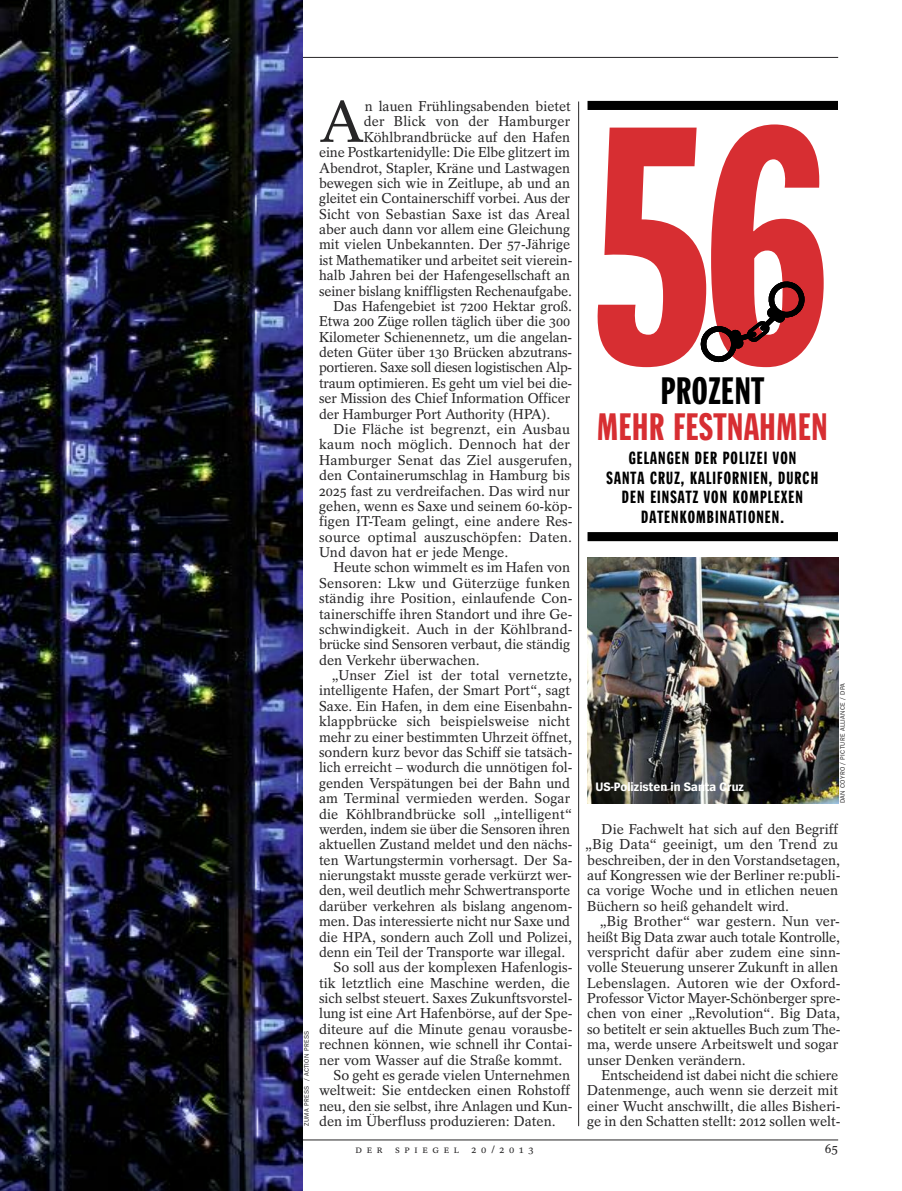
<style>
.page{position:relative;width:902px;height:1191px;background:#fff}
.page>*{position:absolute;margin:0;border:0;box-sizing:border-box;transform-origin:0 0}
.t1{font:345px "Spiegel Headline";color:#d72e32}
.t2{font:58.35px "Spiegel Serif";color:#272627}
.t3{font:39px "Spiegel Headline";letter-spacing:.02em;color:#d72e32}
.t4{font:39px "Spiegel Headline";letter-spacing:.02em;color:#000}
.t5{font:18px/19.5px "Spiegel Headline";letter-spacing:.06em;color:#000;text-align:center}
.t6{font:14.25px/15.5px "Spiegel Serif";color:#272627}
.t7{font:14.25px "Spiegel Serif";letter-spacing:-.02em;color:#272627}
.t8{font:13.5px "Spiegel Serif";color:#272627}
.t9{font:700 12.75px "Spiegel Sans";color:#fff}
.t10{font:10.5px "Spiegel Serif";letter-spacing:.45em;color:#272627}
.t11{font:6.75px "Spiegel Sans";letter-spacing:.05em;color:#272627}
</style>
<div class="page">
<img style="left:587px;top:557px;width:251px;height:246px">
<hr style="left:578px;top:101px;width:1px;height:1025px;background:#272627">
<hr style="left:51px;top:1139px;width:787px;height:1px;background:#272627">
<hr style="left:51px;top:57px;width:787px;height:1px;background:#272627">
<img style="left:0;top:0;width:302px;height:1191px">
<div style="left:587px;top:532px;width:250px;height:9px;background:#000"></div>
<div style="left:587px;top:101px;width:250px;height:9px;background:#000"></div>
<svg style="left:700px;top:281px;width:105px;height:82px"></svg>
<p class="t11" style="left:304px;top:1126px;width:97px;rotate:-90deg">ZUMA PRESS / ACTION PRESS</p>
<h2 class="t2" style="left:319px;top:101px;width:47px">A</h2>
<p class="t6" style="left:365px;top:100px;width:208px">n lauen Frühlingsabenden bietet</p>
<p class="t6" style="left:364px;top:115px;width:208px">der Blick von der Hamburger</p>
<p class="t6" style="left:364px;top:131px;width:208px">Köhlbrandbrücke auf den Hafen</p>
<p class="t6" style="left:319px;top:146px;width:252px">eine Postkartenidylle: Die Elbe glitzert im</p>
<p class="t6" style="left:319px;top:161px;width:252px">Abendrot, Stapler, Kräne und Lastwagen</p>
<p class="t6" style="left:319px;top:177px;width:252px">bewegen sich wie in Zeitlupe, ab und an</p>
<p class="t6" style="left:319px;top:192px;width:252px">gleitet ein Containerschiff vorbei. Aus der</p>
<p class="t6" style="left:319px;top:207px;width:252px">Sicht von Sebastian Saxe ist das Areal</p>
<p class="t6" style="left:319px;top:223px;width:252px">aber auch dann vor allem eine Gleichung</p>
<p class="t6" style="left:319px;top:238px;width:252px">mit vielen Unbekannten. Der 57-Jährige</p>
<p class="t6" style="left:319px;top:254px;width:255px">ist Mathematiker und arbeitet seit vierein-</p>
<p class="t6" style="left:319px;top:269px;width:252px">halb Jahren bei der Hafengesellschaft an</p>
<p class="t6" style="left:319px;top:284px;width:254px">seiner bislang kniffligsten Rechenaufgabe.</p>
<p class="t6" style="left:333px;top:300px;width:240px">Das Hafengebiet ist 7200 Hektar groß.</p>
<p class="t6" style="left:319px;top:315px;width:252px">Etwa 200 Züge rollen täglich über die 300</p>
<p class="t6" style="left:319px;top:330px;width:255px">Kilometer Schienennetz, um die angelan-</p>
<p class="t6" style="left:319px;top:346px;width:255px">deten Güter über 130 Brücken abzutrans-</p>
<p class="t7" style="left:319px;top:362px;width:255px">portieren. Saxe soll diesen logistischen Alp-</p>
<p class="t6" style="left:319px;top:377px;width:255px">traum optimieren. Es geht um viel bei die-</p>
<p class="t6" style="left:319px;top:392px;width:252px">ser Mission des Chief Information Officer</p>
<p class="t6" style="left:319px;top:407px;width:233px">der Hamburger Port Authority (HPA).</p>
<p class="t6" style="left:333px;top:423px;width:238px">Die Fläche ist begrenzt, ein Ausbau</p>
<p class="t6" style="left:319px;top:438px;width:252px">kaum noch möglich. Dennoch hat der</p>
<p class="t6" style="left:319px;top:453px;width:254px">Hamburger Senat das Ziel ausgerufen,</p>
<p class="t6" style="left:319px;top:469px;width:252px">den Containerumschlag in Hamburg bis</p>
<p class="t6" style="left:319px;top:484px;width:252px">2025 fast zu verdreifachen. Das wird nur</p>
<p class="t6" style="left:319px;top:500px;width:255px">gehen, wenn es Saxe und seinem 60-köp-</p>
<p class="t6" style="left:319px;top:515px;width:255px">figen IT-Team gelingt, eine andere Res-</p>
<p class="t6" style="left:319px;top:530px;width:254px">source optimal auszuschöpfen: Daten.</p>
<p class="t6" style="left:319px;top:546px;width:191px">Und davon hat er jede Menge.</p>
<p class="t6" style="left:333px;top:561px;width:238px">Heute schon wimmelt es im Hafen von</p>
<p class="t6" style="left:319px;top:576px;width:252px">Sensoren: Lkw und Güterzüge funken</p>
<p class="t6" style="left:319px;top:592px;width:255px">ständig ihre Position, einlaufende Con-</p>
<p class="t6" style="left:319px;top:607px;width:255px">tainerschiffe ihren Standort und ihre Ge-</p>
<p class="t6" style="left:319px;top:623px;width:255px">schwindigkeit. Auch in der Köhlbrand-</p>
<p class="t6" style="left:319px;top:638px;width:252px">brücke sind Sensoren verbaut, die ständig</p>
<p class="t6" style="left:319px;top:653px;width:162px">den Verkehr überwachen.</p>
<p class="t6" style="left:331px;top:669px;width:242px">„Unser Ziel ist der total vernetzte,</p>
<p class="t6" style="left:319px;top:684px;width:252px">intelligente Hafen, der Smart Port“, sagt</p>
<p class="t6" style="left:319px;top:699px;width:255px">Saxe. Ein Hafen, in dem eine Eisenbahn-</p>
<p class="t6" style="left:319px;top:715px;width:252px">klappbrücke sich beispielsweise nicht</p>
<p class="t6" style="left:319px;top:730px;width:254px">mehr zu einer bestimmten Uhrzeit öffnet,</p>
<p class="t6" style="left:319px;top:746px;width:255px">sondern kurz bevor das Schiff sie tatsäch-</p>
<p class="t6" style="left:319px;top:761px;width:255px">lich erreicht – wodurch die unnötigen fol-</p>
<p class="t6" style="left:319px;top:776px;width:252px">genden Verspätungen bei der Bahn und</p>
<p class="t6" style="left:319px;top:792px;width:252px">am Terminal vermieden werden. Sogar</p>
<p class="t6" style="left:319px;top:807px;width:255px">die Köhlbrandbrücke soll „intelligent“</p>
<p class="t6" style="left:319px;top:822px;width:252px">werden, indem sie über die Sensoren ihren</p>
<p class="t6" style="left:319px;top:838px;width:255px">aktuellen Zustand meldet und den nächs-</p>
<p class="t6" style="left:319px;top:853px;width:255px">ten Wartungstermin vorhersagt. Der Sa-</p>
<p class="t6" style="left:319px;top:869px;width:254px">nierungstakt musste gerade verkürzt wer-</p>
<p class="t6" style="left:319px;top:884px;width:252px">den, weil deutlich mehr Schwertransporte</p>
<p class="t6" style="left:319px;top:899px;width:255px">darüber verkehren als bislang angenom-</p>
<p class="t6" style="left:319px;top:915px;width:252px">men. Das interessierte nicht nur Saxe und</p>
<p class="t6" style="left:319px;top:930px;width:254px">die HPA, sondern auch Zoll und Polizei,</p>
<p class="t6" style="left:319px;top:945px;width:248px">denn ein Teil der Transporte war illegal.</p>
<p class="t6" style="left:333px;top:961px;width:240px">So soll aus der komplexen Hafenlogis-</p>
<p class="t6" style="left:319px;top:976px;width:252px">tik letztlich eine Maschine werden, die</p>
<p class="t6" style="left:319px;top:992px;width:255px">sich selbst steuert. Saxes Zukunftsvorstel-</p>
<p class="t6" style="left:319px;top:1007px;width:255px">lung ist eine Art Hafenbörse, auf der Spe-</p>
<p class="t6" style="left:319px;top:1022px;width:255px">diteure auf die Minute genau vorausbe-</p>
<p class="t6" style="left:319px;top:1038px;width:255px">rechnen können, wie schnell ihr Contai-</p>
<p class="t6" style="left:319px;top:1053px;width:245px">ner vom Wasser auf die Straße kommt.</p>
<p class="t6" style="left:333px;top:1068px;width:238px">So geht es gerade vielen Unternehmen</p>
<p class="t6" style="left:319px;top:1084px;width:252px">weltweit: Sie entdecken einen Rohstoff</p>
<p class="t6" style="left:319px;top:1099px;width:255px">neu, den sie selbst, ihre Anlagen und Kun-</p>
<p class="t6" style="left:319px;top:1115px;width:238px">den im Überfluss produzieren: Daten.</p>
<h1 class="t1" style="left:593px;top:118px;width:240px">56</h1>
<h3 class="t4" style="left:660px;top:376px;width:105px">PROZENT</h3>
<h3 class="t3" style="left:597px;top:412px;width:232px">MEHR FESTNAHMEN</h3>
<p class="t5" style="left:606px;top:449px;width:213px">GELANGEN DER POLIZEI VON<br>SANTA CRUZ, KALIFORNIEN, DURCH<br>DEN EINSATZ VON KOMPLEXEN<br>DATENKOMBINATIONEN.</p>
<p class="t9" style="left:595px;top:782px;width:150px">US-Polizisten in Santa Cruz</p>
<p class="t11" style="left:840px;top:803px;width:122px;rotate:-90deg">DAN COYRO / PICTURE ALLIANCE / DPA</p>
<p class="t6" style="left:585px;top:822px;width:257px;text-indent:17px">Die Fachwelt hat sich auf den Begriff „Big Data“ geeinigt, um den Trend zu beschreiben, der in den Vorstandsetagen, auf Kongressen wie der Berliner re:publi&shy;ca vorige Woche und in etlichen neuen Büchern so heiß gehandelt wird.</p>
<p class="t6" style="left:587px;top:915px;width:255px;text-indent:12px">„Big Brother“ war gestern. Nun ver&shy;heißt Big Data zwar auch totale Kontrolle, verspricht dafür aber zudem eine sinn&shy;volle Steuerung unserer Zukunft in allen Lebenslagen. Autoren wie der Oxford-Professor Victor Mayer-Schönberger spre&shy;chen von einer „Revolution“. Big Data, so betitelt er sein aktuelles Buch zum The&shy;ma, werde unsere Arbeitswelt und sogar unser Denken verändern.</p>
<p class="t6" style="left:587px;top:1068px;width:255px;text-indent:14px">Entscheidend ist dabei nicht die schiere Datenmenge, auch wenn sie derzeit mit einer Wucht anschwillt, die alles Bisheri&shy;ge in den Schatten stellt: 2012 sollen welt-</p>
<p class="t10" style="left:355px;top:1145px;width:179px">DER SPIEGEL 20/2013</p>
<p class="t8" style="left:824px;top:1143px;width:15px">65</p>
</div>
